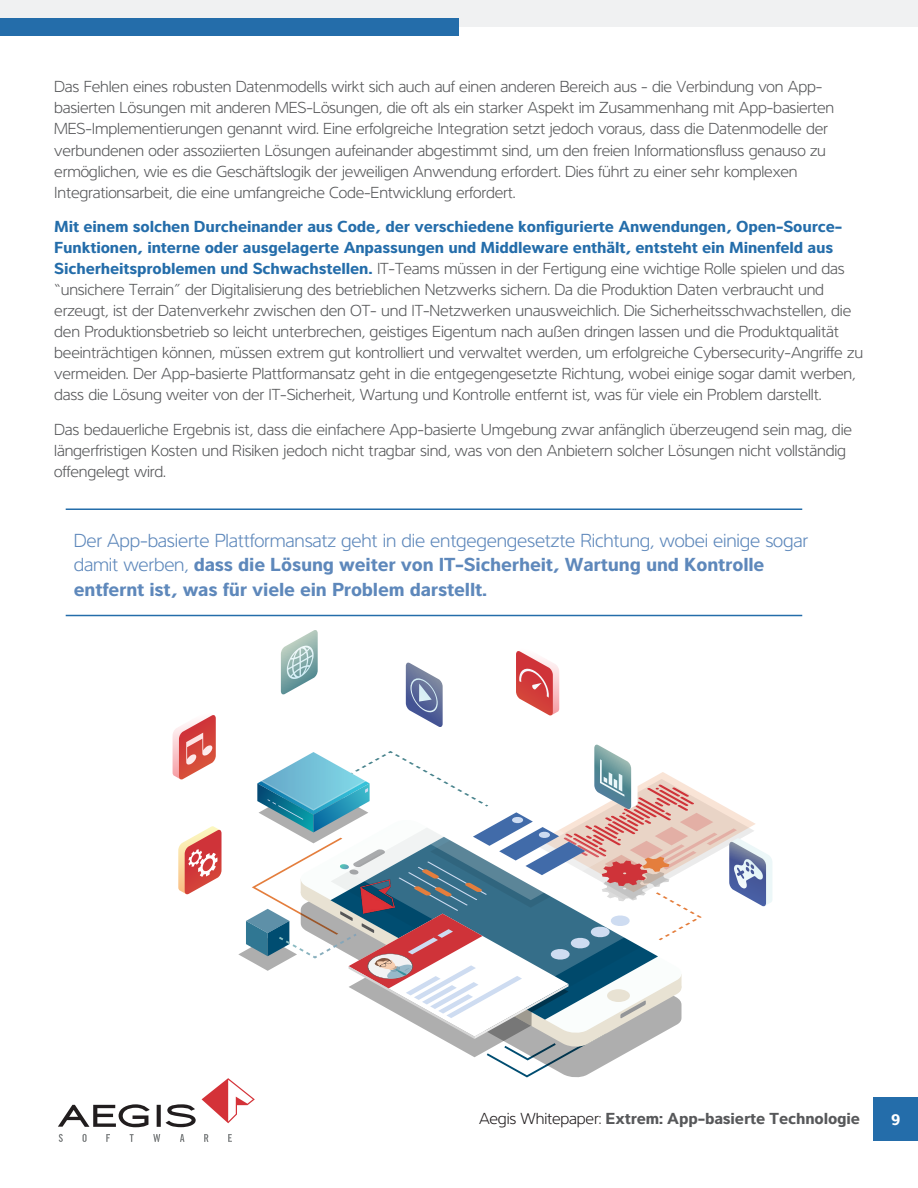
<style>
.page{position:relative;width:918px;height:1188px;background:#fff}
.page>*{position:absolute;margin:0;border:0;box-sizing:border-box;transform-origin:0 0}
.Body_Copy{font:700 19.5px/24.5px "Interval Pro";letter-spacing:-.01em;color:#5e88bb}
.Body_Copy-2{font:300 16.5px/21px "Interval Pro";letter-spacing:-.01em;color:#57585a}
.t1{font:700 16.5px "Interval Pro";letter-spacing:-.01em;color:#57585a}
.t2{font:700 16.5px "Interval Pro";color:#fff}
.s1{font-weight:700;color:#246daa}
.s2{font-weight:300}
.s3{font-weight:300;color:#231f20}
</style>
<div class="page">
<div style="left:0;top:0;width:918px;height:27px;background:#f0f1f2"></div>
<div style="left:0;top:18px;width:459px;height:18px;background:#246daa"></div>
<div style="left:874px;top:1097px;width:44px;height:43px;background:#246daa"></div>
<svg style="left:59px;top:1134px;width:4px;height:8px"></svg>
<svg style="left:82px;top:1134px;width:5px;height:8px"></svg>
<svg style="left:106px;top:1134px;width:4px;height:8px"></svg>
<svg style="left:130px;top:1134px;width:4px;height:8px"></svg>
<svg style="left:153px;top:1134px;width:7px;height:8px"></svg>
<svg style="left:180px;top:1134px;width:4px;height:8px"></svg>
<svg style="left:204px;top:1134px;width:4px;height:8px"></svg>
<svg style="left:228px;top:1134px;width:4px;height:8px"></svg>
<svg style="left:157px;top:1105px;width:4px;height:22px"></svg>
<svg style="left:58px;top:1104px;width:92px;height:23px"></svg>
<svg style="left:166px;top:630px;width:606px;height:497px"></svg>
<img style="left:361px;top:880px;width:33px;height:33px">
<hr style="left:66px;top:615px;width:736px;height:1px;background:#246daa">
<hr style="left:66px;top:508px;width:736px;height:2px;background:#246daa">
<p class="Body_Copy-2" style="left:54px;top:76px;width:782px">Das Fehlen eines robusten Datenmodells wirkt sich auch auf einen anderen Bereich aus - die Verbindung von App&shy;basierten Lösungen mit anderen MES-Lösungen, die oft als ein starker Aspekt im Zusammenhang mit App-basierten MES-Implementierungen genannt wird. Eine erfolgreiche Integration setzt jedoch voraus, dass die Datenmodelle der verbundenen oder assoziierten Lösungen aufeinander abgestimmt sind, um den freien Informationsfluss genauso zu ermöglichen, wie es die Geschäftslogik der jeweiligen Anwendung erfordert. Dies führt zu einer sehr komplexen Integrationsarbeit, die eine umfangreiche Code-Entwicklung erfordert.</p>
<p class="Body_Copy-2" style="left:54px;top:216px;width:810px"><span class="s1">Mit einem solchen Durcheinander aus Code, der verschiedene konfigurierte Anwendungen, Open-Source-Funktionen, interne oder ausgelagerte Anpassungen und Middleware enthält, entsteht ein Minenfeld aus Sicherheitsproblemen und Schwachstellen.</span> IT-Teams müssen in der Fertigung eine wichtige Rolle spielen und das “unsichere Terrain” der Digitalisierung des betrieblichen Netzwerks sichern. Da die Produktion Daten verbraucht und erzeugt, ist der Datenverkehr zwischen den OT- und IT-Netzwerken unausweichlich. Die Sicherheitsschwachstellen, die den Produktionsbetrieb so leicht unterbrechen, geistiges Eigentum nach außen dringen lassen und die Produktqualität beeinträchtigen können, müssen extrem gut kontrolliert und verwaltet werden, um erfolgreiche Cybersecurity-Angriffe zu vermeiden. Der App-basierte Plattformansatz geht in die entgegengesetzte Richtung, wobei einige sogar damit werben, dass die Lösung weiter von der IT-Sicherheit, Wartung und Kontrolle entfernt ist, was für viele ein Problem darstellt.</p>
<p class="Body_Copy-2" style="left:54px;top:418px;width:799px">Das bedauerliche Ergebnis ist, dass die einfachere App-basierte Umgebung zwar anfänglich überzeugend sein mag, die längerfristigen Kosten und Risiken jedoch nicht tragbar sind, was von den Anbietern solcher Lösungen nicht vollständig offengelegt wird.</p>
<p class="Body_Copy" style="left:74px;top:528px;width:736px"><span class="s2">Der App-basierte Plattformansatz geht in die entgegengesetzte Richtung, wobei einige sogar damit werben,</span> dass die Lösung weiter von IT-Sicherheit, Wartung und Kontrolle entfernt ist, was für viele ein Problem darstellt.</p>
<p class="t1" style="left:479px;top:1105px;width:383px"><span class="s3">Aegis Whitepaper:</span> Extrem: App-basierte Technologie</p>
<p class="t2" style="left:891px;top:1107px;width:11px">9</p>
</div>
